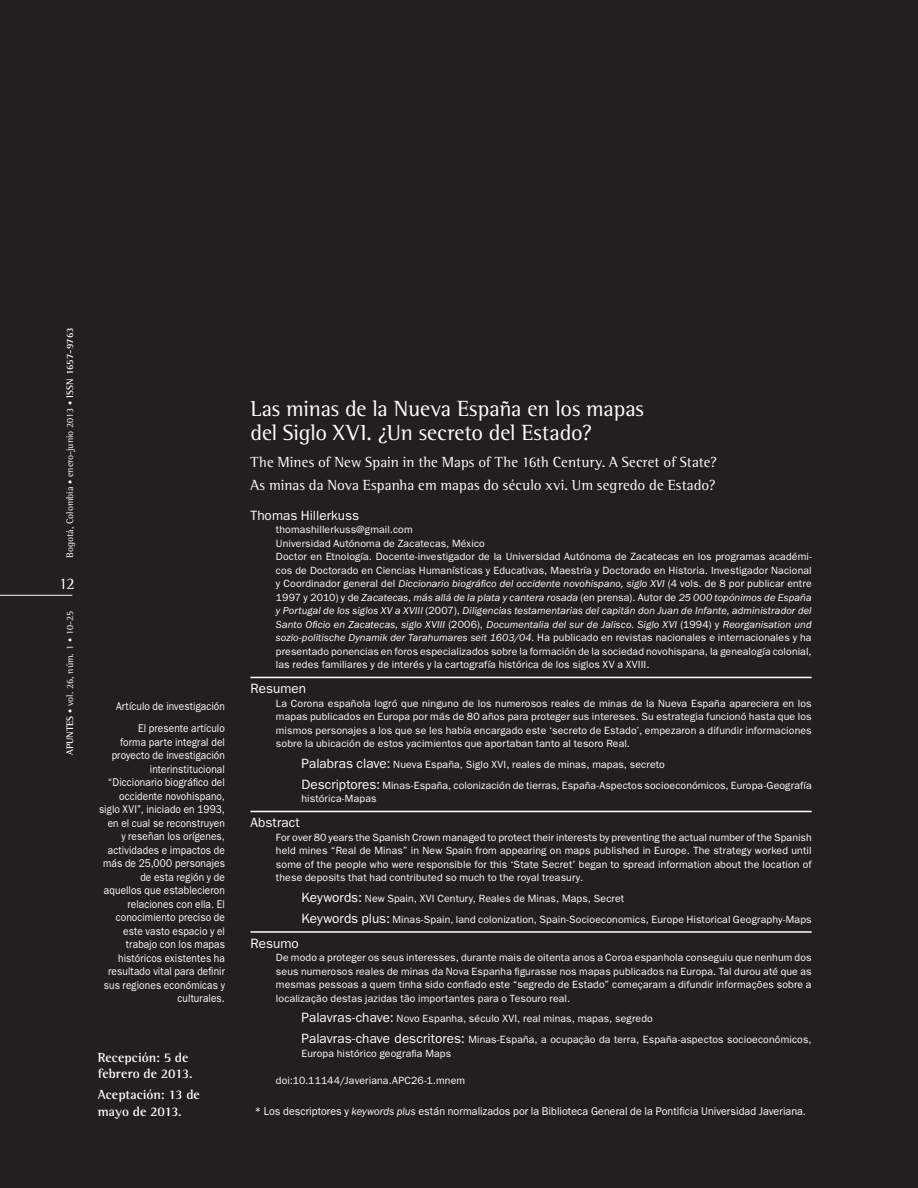
<style>
.page{position:relative;width:918px;height:1188px;background:#231f20}
.page>*{position:absolute;margin:0;border:0;box-sizing:border-box;transform-origin:0 0}
.t1{font:22.5px/24px "Agfa Rotis Semi Serif";letter-spacing:-.005em;color:#fff}
.t2{font:16.5px "Agfa Rotis Semi Serif";color:#fff}
.t3{font:15px/23px "Agfa Rotis Semi Serif";letter-spacing:.005em;color:#fff}
.t4{font:700 13.5px/16.5px "Agfa Rotis Semi Serif";color:#fff}
.t5{font:13.5px "ITC Franklin Gothic Std";color:#fff}
.t6{font:11.25px/13.5px "ITC Franklin Gothic Std";letter-spacing:.01em;color:#fff;text-align:right;scale:.9 1}
.t7{font:11.25px "ITC Franklin Gothic Std";letter-spacing:.01em;color:#fff;scale:.95 1}
.t8{font:10.5px/13.5px "ITC Franklin Gothic Std";letter-spacing:.01em;color:#fff}
.t9{font:9.75px "Agfa Rotis Semi Serif";color:#fff}
.s1{font-size:8.25px}
.s2{font-weight:700}
.s3{font-style:italic}
.s4{font-size:13.5px}
</style>
<div class="page">
<hr style="left:0;top:595px;width:72px;height:1px;background:#fff">
<hr style="left:250px;top:677px;width:562px;height:1px;background:#fff">
<hr style="left:250px;top:811px;width:562px;height:1px;background:#fff">
<hr style="left:250px;top:931px;width:562px;height:2px;background:#fff">
<p class="t9" style="left:64px;top:558px;width:232px;rotate:-90deg">Bogotá, Colombia <span class="s1">•</span> enero-junio 2013 <span class="s1">•</span> <span class="s2">ISSN 1657-9763</span></p>
<h2 class="t2" style="left:59px;top:574px;width:17px">12</h2>
<p class="t9" style="left:64px;top:755px;width:145px;rotate:-90deg"><span class="s2">APUNTES</span> <span class="s1">•</span> vol. 26, núm. 1 <span class="s1">•</span> 10-25</p>
<p class="t6" style="left:116px;top:696px;width:123px;line-height:21.9px">Artículo de investigación<br>El presente artículo</p>
<p class="t6" style="left:99px;top:735px;width:141px">forma parte integral del proyecto de investigación interinstitucional “Diccionario biográfico del occidente novohispano, siglo XVI”, iniciado en 1993, en el cual se reconstruyen<br>y reseñan los orígenes, actividades e impactos de más de 25,000 personajes de esta región y de<br>aquellos que establecieron relaciones con ella. El conocimiento preciso de este vasto espacio y el trabajo con los mapas históricos existentes ha resultado vital para definir sus regiones económicas y culturales.</p>
<p class="t4" style="left:98px;top:1049px;width:96px">Recepción: 5 de febrero de 2013.</p>
<p class="t4" style="left:98px;top:1086px;width:104px">Aceptación: 13 de mayo de 2013.</p>
<h1 class="t1" style="left:250px;top:396px;width:395px">Las minas de la Nueva España en los mapas del Siglo XVI. ¿Un secreto del Estado?</h1>
<h3 class="t3" style="left:250px;top:451px;width:468px">The Mines of New Spain in the Maps of The 16th Century. A Secret of State?<br>As minas da Nova Espanha em mapas do século xvi. Um segredo de Estado?</h3>
<p class="t5" style="left:250px;top:507px;width:110px">Thomas Hillerkuss</p>
<p class="t8" style="left:276px;top:523px;width:537px">thomashillerkuss@gmail.com<br>Universidad Autónoma de Zacatecas, México<br>Doctor en Etnología. Docente-investigador de la Universidad Autónoma de Zacatecas en los programas académi&shy;cos de Doctorado en Ciencias Humanísticas y Educativas, Maestría y Doctorado en Historia. Investigador Nacional y Coordinador general del <span class="s3">Diccionario biográfico del occidente novohispano, siglo XVI</span> (4 vols. de 8 por publicar entre 1997 y 2010) y de <span class="s3">Zacatecas, más allá de la plata y cantera rosada</span> (en prensa). Autor de <span class="s3">25 000 topónimos de España y Portugal de los siglos XV a XVIII</span> (2007), <span class="s3">Diligencias testamentarias del capitán don Juan de Infante, administrador del Santo Oficio en Zacatecas, siglo XVIII</span> (2006), <span class="s3">Documentalia del sur de Jalisco. Siglo XVI</span> (1994) y <span class="s3">Reorganisation und sozio-politische Dynamik der Tarahumares seit 1603/04.</span> Ha publicado en revistas nacionales e internacionales y ha presentado ponencias en foros especializados sobre la formación de la sociedad novohispana, la genealogía colonial, las redes familiares y de interés y la cartografía histórica de los siglos XV a XVIII.</p>
<p class="t5" style="left:250px;top:681px;width:57px">Resumen</p>
<p class="t8" style="left:276px;top:696px;width:537px;text-align:justify">La Corona española logró que ninguno de los numerosos reales de minas de la Nueva España apareciera en los mapas publicados en Europa por más de 80 años para proteger sus intereses. Su estrategia funcionó hasta que los mismos personajes a los que se les había encargado este ‘secreto de Estado’, empezaron a difundir informaciones sobre la ubicación de estos yacimientos que aportaban tanto al tesoro Real.</p>
<p class="t8" style="left:301px;top:754px;width:512px;line-height:20.7px"><span class="s4">Palabras clave:</span> Nueva España, Siglo XVI, reales de minas, mapas, secreto<br><span class="s4">Descriptores:</span> Minas-España, colonización de tierras, España-Aspectos socioeconómicos, Europa-Geografía</p>
<p class="t8" style="left:301px;top:792px;width:77px">histórica-Mapas</p>
<p class="t5" style="left:250px;top:815px;width:51px">Abstract</p>
<p class="t8" style="left:276px;top:830px;width:537px;text-align:justify">For over 80 years the Spanish Crown managed to protect their interests by preventing the actual number of the Spanish held mines “Real de Minas” in New Spain from appearing on maps published in Europe. The strategy worked until some of the people who were responsible for this ‘State Secret’ began to spread information about the location of these deposits that had contributed so much to the royal treasury.</p>
<p class="t8" style="left:301px;top:888px;width:512px;line-height:20.7px"><span class="s4">Keywords:</span> New Spain, XVI Century, Reales de Minas, Maps, Secret<br><span class="s4">Keywords plus:</span> Minas-Spain, land colonization, Spain-Socioeconomics, Europe Historical Geography-Maps</p>
<p class="t5" style="left:250px;top:935px;width:50px">Resumo</p>
<p class="t8" style="left:276px;top:951px;width:537px;text-align:justify">De modo a proteger os seus interesses, durante mais de oitenta anos a Coroa espanhola conseguiu que nenhum dos seus numerosos reales de minas da Nova Espanha figurasse nos mapas publicados na Europa. Tal durou até que as mesmas pessoas a quem tinha sido confiado este “segredo de Estado” começaram a difundir informações sobre a localização destas jazidas tão importantes para o Tesouro real.</p>
<p class="t8" style="left:301px;top:1009px;width:512px;line-height:20.7px"><span class="s4">Palavras-chave:</span> Novo Espanha, século XVI, real minas, mapas, segredo<br><span class="s4">Palavras-chave descritores:</span> Minas-España, a ocupação da terra, España-aspectos socioeconômicos,</p>
<p class="t8" style="left:301px;top:1046px;width:151px">Europa histórico geografia Maps</p>
<p class="t8" style="left:276px;top:1073px;width:191px">doi:10.11144/Javeriana.APC26-1.mnem</p>
<p class="t7" style="left:255px;top:1105px;width:582px">* Los descriptores y <span class="s3">keywords plus</span> están normalizados por la Biblioteca General de la Pontificia Universidad Javeriana.</p>
</div>
